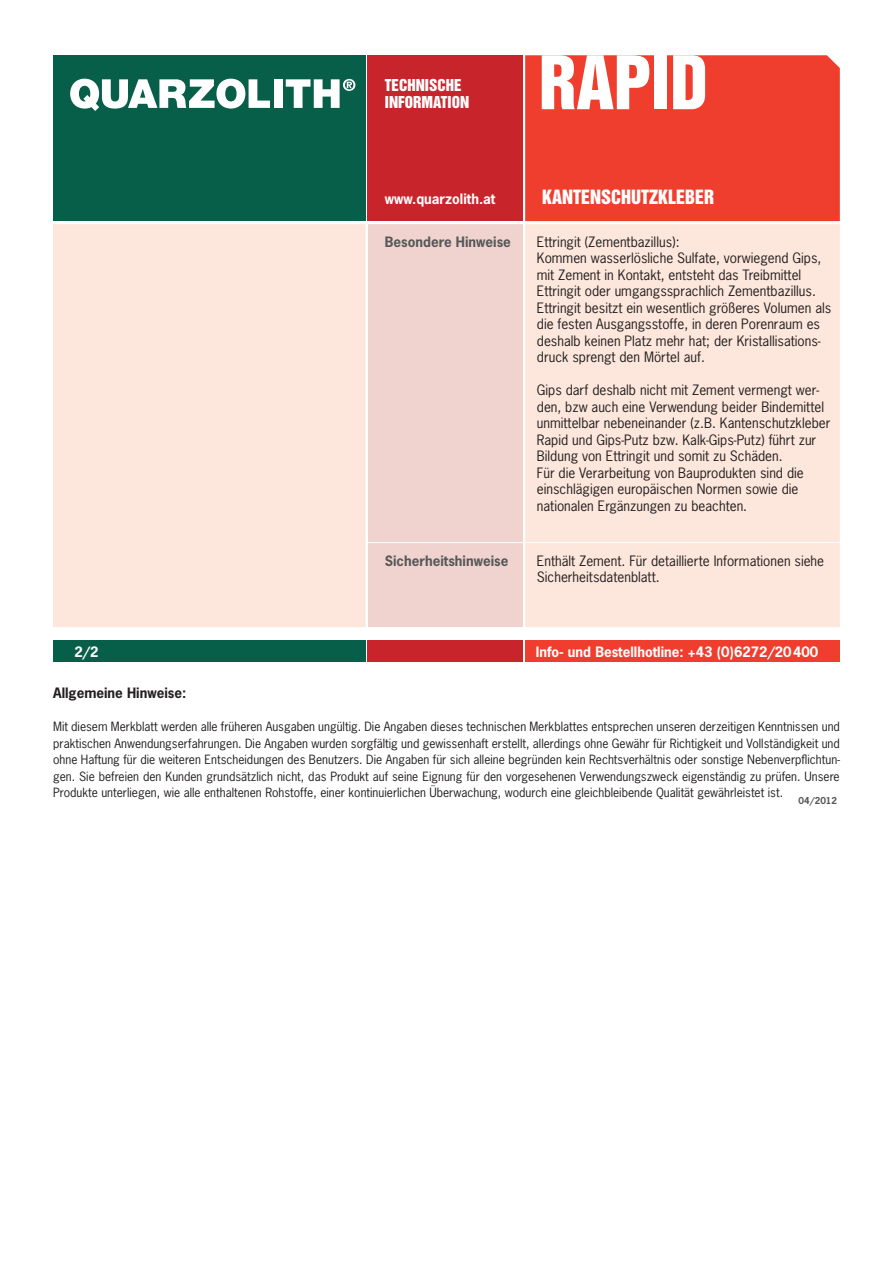
<style>
.page{position:relative;width:893px;height:1263px;background:#fff}
.page>*{position:absolute;margin:0;border:0;box-sizing:border-box;transform-origin:0 0}
.t1{font:67.5px "Helvetica Inserat LT Std";color:#fff}
.Subline_weiss{font:18px "Helvetica Inserat LT Std";color:#fff}
.t2{font:15px/17.2px "Helvetica Inserat LT Std";color:#fff}
.Copy{font:13.5px/16.5px "News Gothic Std";color:#231f20}
.Copy-2{font:700 13.5px "News Gothic Std";color:#fff}
.Copy-3{font:700 13.5px "News Gothic Std";color:#57585a}
.t3{font:700 13.5px "News Gothic Std";color:#231f20}
.t4{font:12px/16.5px "News Gothic Std";color:#231f20;text-align:justify}
.Copy-4{font:700 9px "News Gothic Std";letter-spacing:.005em;color:#57585a}
</style>
<div class="page">
<div style="left:53px;top:640px;width:313px;height:21px;background:#075f4a"></div>
<div style="left:368px;top:640px;width:155px;height:21px;background:#c8242b"></div>
<div style="left:525px;top:640px;width:315px;height:21px;background:#ef3e2e"></div>
<div style="left:53px;top:55px;width:313px;height:166px;background:#075f4a"></div>
<div style="left:525px;top:55px;width:315px;height:166px;background:#ef3e2e"></div>
<div style="left:368px;top:55px;width:155px;height:166px;background:#c8242b"></div>
<div style="left:368px;top:224px;width:155px;height:403px;background:#f0d3ce"></div>
<div style="left:525px;top:224px;width:315px;height:403px;background:#fde7dc"></div>
<hr style="left:368px;top:542px;width:155px;height:1px;background:#fff">
<hr style="left:525px;top:542px;width:315px;height:1px;background:#fff">
<div style="left:53px;top:224px;width:314px;height:404px;background:#fde7dc"></div>
<hr style="left:53px;top:627px;width:315px;height:1px;background:#fff">
<hr style="left:366px;top:224px;width:2px;height:403px;background:#fff">
<svg style="left:70px;top:79px;width:200px;height:32px"></svg>
<div style="left:274px;top:79px;width:9px;height:29px;background:#fff"></div>
<svg style="left:286px;top:79px;width:69px;height:29px"></svg>
<p class="t2" style="left:385px;top:77px;width:86px">TECHNISCHE<br>INFORMATION</p>
<p class="t1" style="left:539px;top:42px;width:170px">RAPID</p>
<p class="Copy-2" style="left:385px;top:190px;width:112px">www.quarzolith.at</p>
<p class="Subline_weiss" style="left:542px;top:186px;width:174px">KANTENSCHUTZKLEBER</p>
<p class="Copy-3" style="left:385px;top:233px;width:128px">Besondere Hinweise</p>
<p class="Copy" style="left:537px;top:233px;width:144px">Ettringit (Zementbazillus):</p>
<p class="Copy" style="left:537px;top:250px;width:296px">Kommen wasserlösliche Sulfate, vorwiegend Gips, mit Zement in Kontakt, entsteht das Treibmittel Ettringit oder umgangssprachlich Zementbazillus.<br>Ettringit besitzt ein wesentlich größeres Volumen als die festen Ausgangsstoffe, in deren Porenraum es deshalb keinen Platz mehr hat; der Kristallisations&shy;druck sprengt den Mörtel auf.</p>
<p class="Copy" style="left:537px;top:382px;width:295px">Gips darf deshalb nicht mit Zement vermengt wer&shy;den, bzw auch eine Verwendung beider Bindemittel unmittelbar nebeneinander (z.B. Kantenschutzkleber Rapid und Gips-Putz bzw. Kalk-Gips-Putz) führt zur Bildung von Ettringit und somit zu Schäden.</p>
<p class="Copy" style="left:537px;top:464px;width:268px">Für die Verarbeitung von Bauprodukten sind die einschlägigen europäischen Normen sowie die nationalen Ergänzungen zu beachten.</p>
<p class="Copy-3" style="left:385px;top:552px;width:125px">Sicherheitshinweise</p>
<p class="Copy" style="left:537px;top:552px;width:289px">Enthält Zement. Für detaillierte Informationen siehe<br>Sicherheitsdatenblatt.</p>
<p class="Copy-2" style="left:74px;top:643px;width:26px">2/2</p>
<p class="Copy-2" style="left:536px;top:643px;width:284px">Info- und Bestellhotline: +43 (0)6272/20400</p>
<p class="t3" style="left:53px;top:684px;width:135px">Allgemeine Hinweise:</p>
<p class="t4" style="left:53px;top:718px;width:788px">Mit diesem Merkblatt werden alle früheren Ausgaben ungültig. Die Angaben dieses technischen Merkblattes entsprechen unseren derzeitigen Kenntnissen und praktischen Anwendungserfahrungen. Die Angaben wurden sorgfältig und gewissenhaft erstellt, allerdings ohne Gewähr für Richtigkeit und Vollständigkeit und ohne Haftung für die weiteren Entscheidungen des Benutzers. Die Angaben für sich alleine begründen kein Rechtsverhältnis oder sonstige Nebenverpflichtun&shy;gen. Sie befreien den Kunden grundsätzlich nicht, das Produkt auf seine Eignung für den vorgesehenen Verwendungszweck eigenständig zu prüfen. Unsere Produkte unterliegen, wie alle enthaltenen Rohstoffe, einer kontinuierlichen Überwachung, wodurch eine gleichbleibende Qualität gewährleistet ist.</p>
<p class="Copy-4" style="left:798px;top:795px;width:40px">04/2012</p>
</div>
